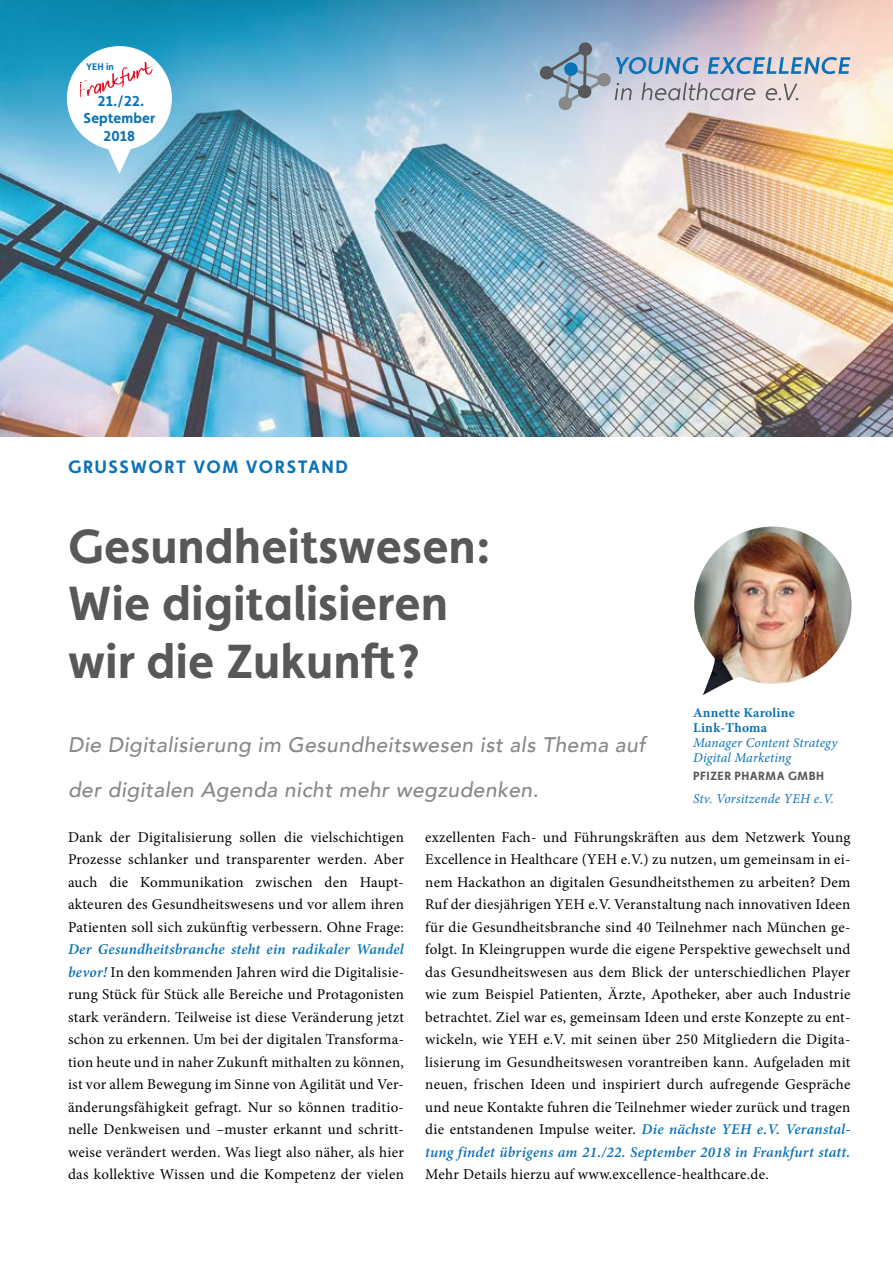
<style>
.page{position:relative;width:893px;height:1263px;background:#fff}
.page>*{position:absolute;margin:0;border:0;box-sizing:border-box;transform-origin:0 0}
.t1{font:700 48px/57.6px "Faricy New";letter-spacing:.01em;color:#58585a}
.t2{font:italic 500 21px/45px "Avenir";letter-spacing:.02em;color:#87888a}
.t3{font:700 18px "Faricy New";letter-spacing:.09em;color:#0b72b5}
.t4{font:15px/22.5px "Minion Pro";letter-spacing:.02em;color:#000;text-align:justify}
.t5{font:700 14.4px/17.2px "Faricy New";letter-spacing:.01em;color:#0b72b5;text-align:center}
.t6{font:italic 13.5px/15px "Minion Pro";letter-spacing:.01em;color:#0b72b5}
.t7{font:700 12px "Faricy New";letter-spacing:.045em;color:#58585a}
.t8{font:700 9.6px "Faricy New";color:#0b72b5}
.s1{font-weight:700;font-style:normal}
.s2{font-weight:600;font-style:italic;color:#0b72b5}
</style>
<div class="page">
<img style="left:0;top:0;width:893px;height:436px">
<svg style="left:540px;top:42px;width:310px;height:68px;background:#b9bfcc"></svg>
<img style="left:694px;top:527px;width:157px;height:168px">
<div style="left:67px;top:47px;width:104px;height:103px;background:#fff;border-radius:50%"></div>
<svg style="left:94px;top:144px;width:50px;height:30px"></svg>
<svg style="left:72px;top:62px;width:81px;height:35px"></svg>
<p class="t8" style="left:86px;top:61px;width:29px">YEH in</p>
<p class="t5" style="left:84px;top:92px;width:73px">21./22.<br>September<br>2018</p>
<p class="t3" style="left:68px;top:455px;width:282px">GRUSSWORT VOM VORSTAND</p>
<p class="t1" style="left:68px;top:516px;width:424px">Gesundheitswesen:<br>Wie digitalisieren wir die Zukunft?</p>
<p class="t6" style="left:693px;top:705px;width:146px"><span class="s1">Annette Karoline<br>Link-Thoma<br></span>Manager Content Strategy<br>Digital Marketing</p>
<p class="t7" style="left:693px;top:768px;width:133px">PFIZER PHARMA GMBH</p>
<p class="t6" style="left:693px;top:791px;width:142px">Stv. Vorsitzende YEH e.V.</p>
<p class="t2" style="left:68px;top:722px;width:579px">Die Digitalisierung im Gesundheitswesen ist als Thema auf der digitalen Agenda nicht mehr wegzudenken.</p>
<p class="t4" style="left:68px;top:826px;width:337px">Dank der Digitalisierung sollen die vielschichtigen Prozesse schlanker und transparenter werden. Aber auch die Kommunikation zwischen den Haupt&shy;akteuren des Gesundheitswesens und vor allem ihren Patienten soll sich zukünftig verbessern. Ohne Frage:<br><span class="s2">Der Gesundheitsbranche steht ein radikaler Wandel bevor!</span> In den kommenden Jahren wird die Digitalisie&shy;rung Stück für Stück alle Bereiche und Protagonisten stark verändern. Teilweise ist diese Veränderung jetzt schon zu erkennen. Um bei der digitalen Transforma&shy;tion heute und in naher Zukunft mithalten zu können, ist vor allem Bewegung im Sinne von Agilität und Ver&shy;änderungsfähigkeit gefragt. Nur so können traditio&shy;nelle Denkweisen und –muster erkannt und schritt&shy;weise verändert werden. Was liegt also näher, als hier das kollektive Wissen und die Kompetenz der vielen</p>
<p class="t4" style="left:425px;top:826px;width:427px">exzellenten Fach- und Führungskräften aus dem Netzwerk Young Excellence in Healthcare (YEH e.V.) zu nutzen, um gemeinsam in ei&shy;nem Hackathon an digitalen Gesundheitsthemen zu arbeiten? Dem Ruf der diesjährigen YEH e.V. Veranstaltung nach innovativen Ideen für die Gesundheitsbranche sind 40 Teilnehmer nach München ge&shy;folgt. In Kleingruppen wurde die eigene Perspektive gewechselt und das Gesundheitswesen aus dem Blick der unterschiedlichen Player wie zum Beispiel Patienten, Ärzte, Apotheker, aber auch Industrie betrachtet. Ziel war es, gemeinsam Ideen und erste Konzepte zu ent&shy;wickeln, wie YEH e.V. mit seinen über 250 Mitgliedern die Digita&shy;lisierung im Gesundheitswesen vorantreiben kann. Aufgeladen mit neuen, frischen Ideen und inspiriert durch aufregende Gespräche und neue Kontakte fuhren die Teilnehmer wieder zurück und tragen die entstandenen Impulse weiter. <span class="s2">Die nächste YEH e.V. Veranstal&shy;tung findet übrigens am 21./22. September 2018 in Frankfurt statt.<br></span>Mehr Details hierzu auf www.excellence-healthcare.de.</p>
</div>
